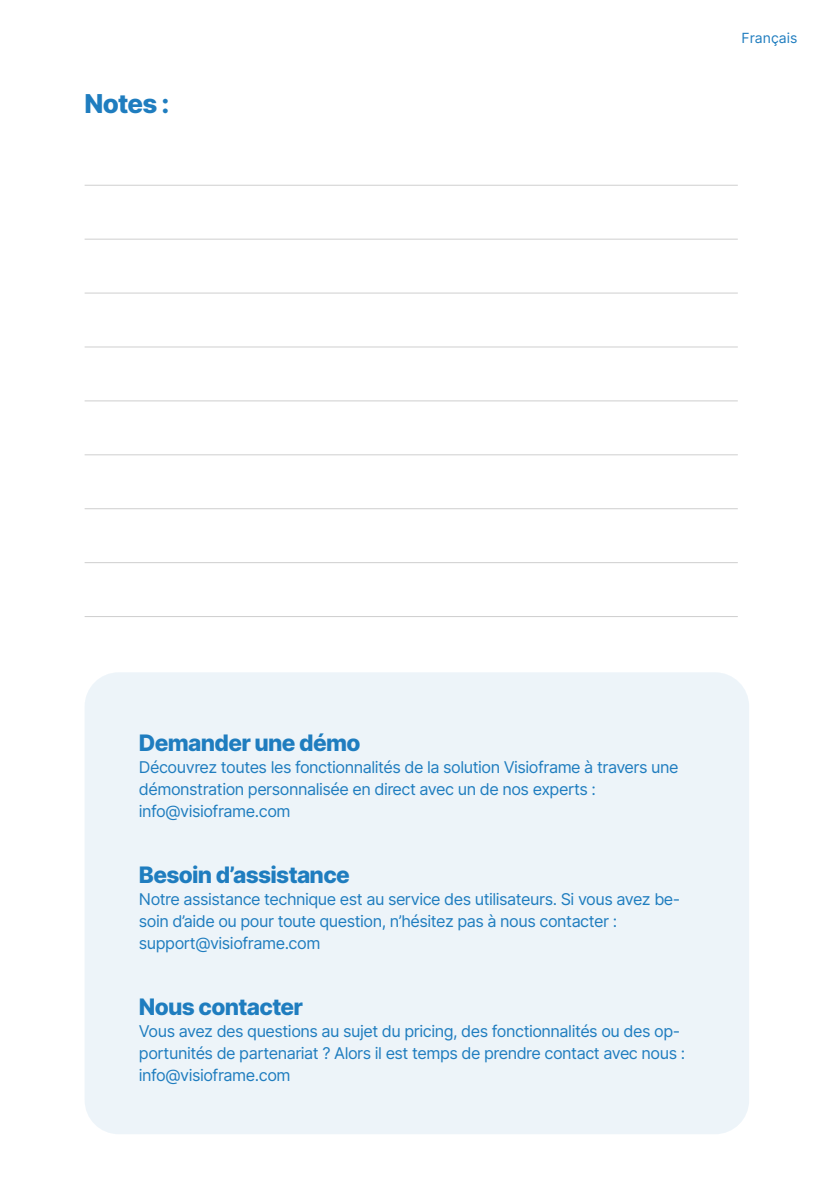
<style>
.page{position:relative;width:840px;height:1191px;background:#fff}
.page>*{position:absolute;margin:0;border:0;box-sizing:border-box;transform-origin:0 0}
.t1{font:26px "Inter";letter-spacing:-.03em;color:#1f7dbf}
.t2{font:22.6px "Inter";letter-spacing:-.03em;color:#1f7dbf}
.t3{font:16.2px/22px "Inter";letter-spacing:-.03em;color:#1f7dbf}
.t4{font:14px "Inter";color:#1f7dbf}
</style>
<div class="page">
<div style="left:85px;top:672px;width:663px;height:462px;background:#edf4f9;border-radius:34px"></div>
<hr style="left:85px;top:239px;width:652px;height:1px;background:#000">
<hr style="left:85px;top:185px;width:652px;height:1px;background:#000">
<hr style="left:85px;top:292px;width:652px;height:1px;background:#000">
<hr style="left:85px;top:346px;width:652px;height:1px;background:#000">
<hr style="left:85px;top:400px;width:652px;height:1px;background:#000">
<hr style="left:85px;top:454px;width:652px;height:1px;background:#000">
<hr style="left:85px;top:508px;width:652px;height:1px;background:#000">
<hr style="left:85px;top:562px;width:652px;height:1px;background:#000">
<hr style="left:85px;top:616px;width:652px;height:1px;background:#000">
<h1 class="t1" style="left:85px;top:85px;width:86px">Notes :</h1>
<p class="t4" style="left:741px;top:28px;width:57px">Français</p>
<h2 class="t2" style="left:139px;top:726px;width:223px">Demander une démo</h2>
<p class="t3" style="left:139px;top:755px;width:540px">Découvrez toutes les fonctionnalités de la solution Visioframe à travers une démonstration personnalisée en direct avec un de nos experts : info@visioframe.com</p>
<h2 class="t2" style="left:139px;top:858px;width:212px">Besoin d’assistance</h2>
<p class="t3" style="left:139px;top:887px;width:542px">Notre assistance technique est au service des utilisateurs. Si vous avez be&shy;soin d’aide ou pour toute question, n’hésitez pas à nous contacter : support@visioframe.com</p>
<h2 class="t2" style="left:139px;top:990px;width:165px">Nous contacter</h2>
<p class="t3" style="left:139px;top:1019px;width:547px">Vous avez des questions au sujet du pricing, des fonctionnalités ou des op&shy;portunités de partenariat ? Alors il est temps de prendre contact avec nous : info@visioframe.com</p>
</div>
